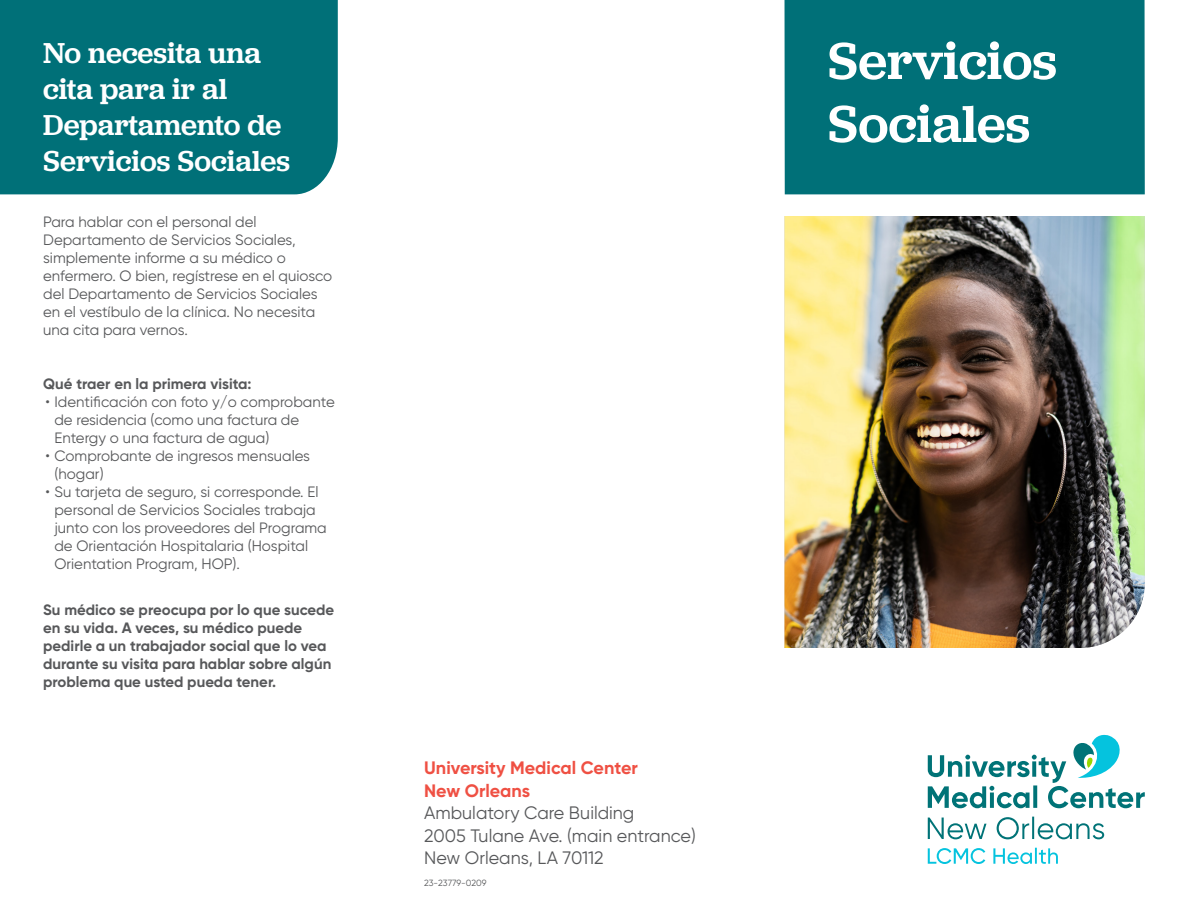
<style>
.page{position:relative;width:1188px;height:918px;background:#fff}
.page>*{position:absolute;margin:0;border:0;box-sizing:border-box;transform-origin:0 0}
._36_42_headline_-_me{font:500 54px "Jubilat";color:#fff}
._20_24_headline_-_me{font:500 30px/36px "Jubilat";color:#fff}
._12_15_alt_body_copy{font:18px "Gilroy";color:#57585a}
._12_15_alt_body_copy-2{font:700 18px/22.5px "Gilroy";color:#ef5043}
._12_15_alt_body_copy-3{font:15px/18px "Gilroy";color:#57585a}
._12_15_alt_body_copy-4{font:700 15px/18px "Gilroy";color:#57585a}
.notes{font:9px "Gilroy";letter-spacing:-.005em;color:#57585a}
</style>
<div class="page">
<svg style="left:928px;top:848px;width:130px;height:16px"></svg>
<svg style="left:928px;top:735px;width:217px;height:104px"></svg>
<div style="left:785px;top:0;width:360px;height:194px;background:#007078"></div>
<img style="left:784px;top:216px;width:361px;height:432px">
<div style="left:0;top:0;width:338px;height:194px;background:#007078"></div>
<p class="_20_24_headline_-_me" style="left:43px;top:34px;width:248px">No necesita una cita para ir al<br>Departamento de<br>Servicios Sociales</p>
<p class="_12_15_alt_body_copy-3" style="left:43px;top:212px;width:291px">Para hablar con el personal del Departamento de Servicios Sociales, simplemente informe a su médico o enfermero. O bien, regístrese en el quiosco del Departamento de Servicios Sociales en el vestíbulo de la clínica. No necesita una cita para vernos.</p>
<p class="_12_15_alt_body_copy-4" style="left:43px;top:374px;width:210px">Qué traer en la primera visita:</p>
<p class="_12_15_alt_body_copy-3" style="left:54px;top:392px;width:282px;text-indent:-9px">• Identificación con foto y/o comprobante de residencia (como una factura de<br>Entergy o una factura de agua)</p>
<p class="_12_15_alt_body_copy-3" style="left:54px;top:446px;width:257px;text-indent:-9px">• Comprobante de ingresos mensuales (hogar)</p>
<p class="_12_15_alt_body_copy-3" style="left:54px;top:482px;width:274px;text-indent:-9px">• Su tarjeta de seguro, si corresponde. El personal de Servicios Sociales trabaja junto con los proveedores del Programa de Orientación Hospitalaria (Hospital Orientation Program, HOP).</p>
<p class="_12_15_alt_body_copy-4" style="left:43px;top:601px;width:293px">Su médico se preocupa por lo que sucede en su vida. A veces, su médico puede pedirle a un trabajador social que lo vea durante su visita para hablar sobre algún problema que usted pueda tener.</p>
<p class="_12_15_alt_body_copy-2" style="left:424px;top:756px;width:215px">University Medical Center<br>New Orleans</p>
<p class="_12_15_alt_body_copy" style="left:424px;top:802px;width:212px">Ambulatory Care Building</p>
<p class="_12_15_alt_body_copy" style="left:424px;top:824px;width:273px">2005 Tulane Ave. (main entrance)</p>
<p class="_12_15_alt_body_copy" style="left:424px;top:847px;width:181px">New Orleans, LA 70112</p>
<p class="notes" style="left:424px;top:877px;width:64px">23-23779-0209</p>
<p class="_36_42_headline_-_me" style="left:828px;top:26px;width:231px">Servicios</p>
<p class="_36_42_headline_-_me" style="left:828px;top:89px;width:204px">Sociales</p>
</div>
